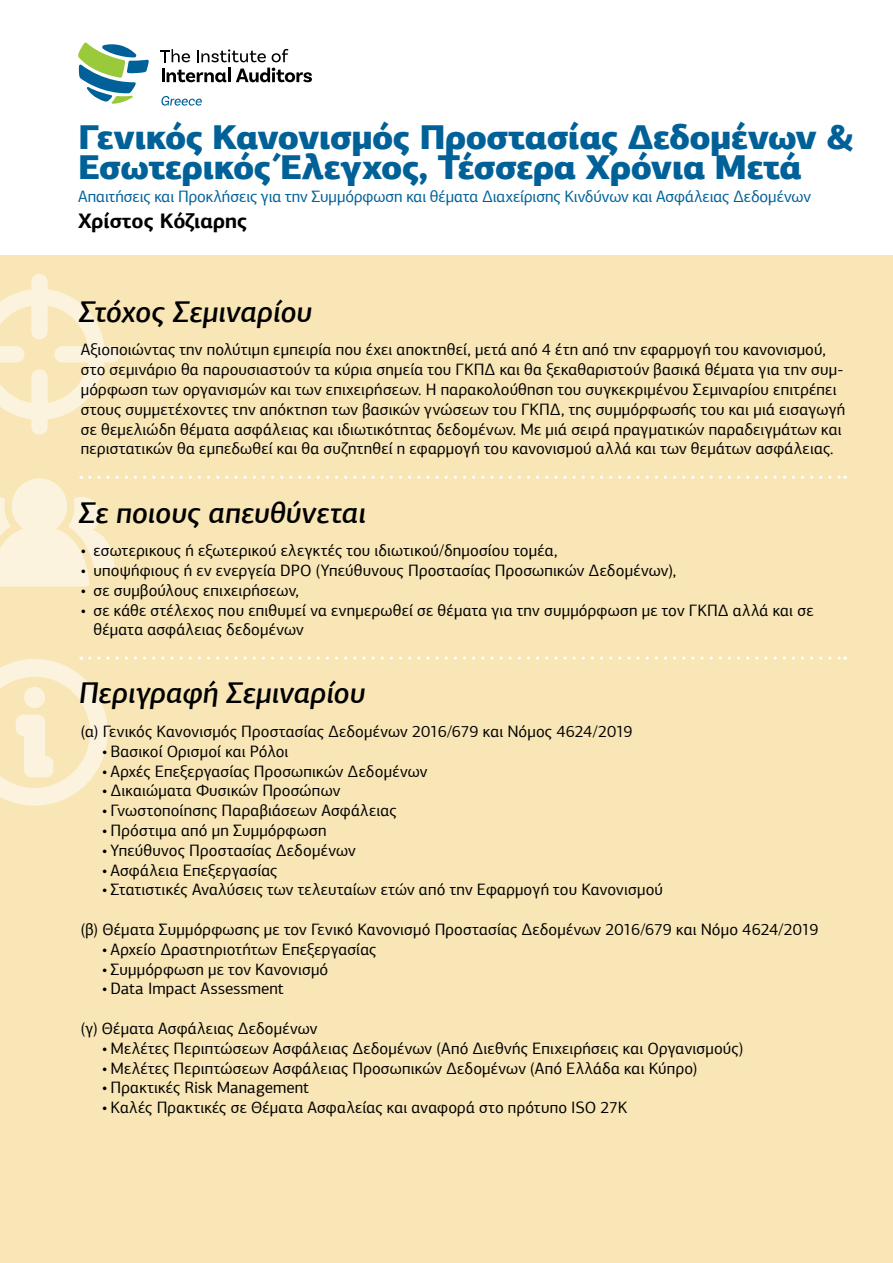
<style>
.page{position:relative;width:893px;height:1263px;background:#fff}
.page>*{position:absolute;margin:0;border:0;box-sizing:border-box;transform-origin:0 0}
.t1{font:900 34.5px/30px "PF Agora Sans Pro";letter-spacing:-.015em;color:#006198}
.t2{font:italic 500 30px "PF Agora Sans Pro";color:#000}
.t3{font:700 21px "PF Agora Sans Pro";color:#000}
.t4{font:16.5px/19.8px "PF Agora Sans Pro";letter-spacing:.01em;color:#000}
.t5{font:16.5px "PF Agora Sans Pro";letter-spacing:-.005em;color:#006198}
</style>
<div class="page">
<div style="left:0;top:255px;width:893px;height:1008px;background:#f8e6b6"></div>
<img style="left:0;top:274px;width:120px;height:161px">
<img style="left:0;top:475px;width:115px;height:112px">
<img style="left:0;top:658px;width:108px;height:148px">
<svg style="left:78px;top:43px;width:71px;height:61px"></svg>
<svg style="left:197px;top:49px;width:69px;height:13px"></svg>
<svg style="left:160px;top:49px;width:30px;height:13px"></svg>
<svg style="left:272px;top:49px;width:16px;height:13px"></svg>
<svg style="left:162px;top:69px;width:64px;height:13px"></svg>
<hr style="left:228px;top:68px;width:3px;height:14px;background:#000">
<svg style="left:236px;top:68px;width:76px;height:14px"></svg>
<svg style="left:161px;top:96px;width:41px;height:10px"></svg>
<svg style="left:90px;top:476px;width:756px;height:3px"></svg>
<svg style="left:90px;top:657px;width:756px;height:3px"></svg>
<h1 class="t1" style="left:78px;top:122px;width:778px">Γενικός Κανονισμός Προστασίας Δεδομένων &amp;<br>Εσωτερικός Έλεγχος, Τέσσερα Χρόνια Μετά</h1>
<p class="t5" style="left:78px;top:186px;width:734px">Απαιτήσεις και Προκλήσεις για την Συμμόρφωση και θέματα Διαχείρισης Κινδύνων και Ασφάλειας Δεδομένων</p>
<p class="t3" style="left:78px;top:208px;width:170px">Χρίστος Κόζιαρης</p>
<h2 class="t2" style="left:79px;top:293px;width:235px">Στόχος Σεμιναρίου</h2>
<p class="t4" style="left:81px;top:340px;width:766px">Αξιοποιώντας την πολύτιμη εμπειρία που έχει αποκτηθεί, μετά από 4 έτη από την εφαρμογή του κανονισμού, στο σεμινάριο θα παρουσιαστούν τα κύρια σημεία του ΓΚΠΔ και θα ξεκαθαριστούν βασικά θέματα για την συμ&shy;μόρφωση των οργανισμών και των επιχειρήσεων. Η παρακολούθηση του συγκεκριμένου Σεμιναρίου επιτρέπει στους συμμετέχοντες την απόκτηση των βασικών γνώσεων του ΓΚΠΔ, της συμμόρφωσής του και μιά εισαγωγή σε θεμελιώδη θέματα ασφάλειας και ιδιωτικότητας δεδομένων. Με μιά σειρά πραγματικών παραδειγμάτων και περιστατικών θα εμπεδωθεί και θα συζητηθεί η εφαρμογή του κανονισμού αλλά και των θεμάτων ασφάλειας.</p>
<h2 class="t2" style="left:79px;top:494px;width:289px">Σε ποιους απευθύνεται</h2>
<p class="t4" style="left:81px;top:541px;width:478px">• εσωτερικους ή εξωτερικού ελεγκτές του ιδιωτικού/δημοσίου τομέα,</p>
<p class="t4" style="left:81px;top:560px;width:597px">• υποψήφιους ή εν ενεργεία DPO (Υπεύθυνους Προστασίας Προσωπικών Δεδομένων),</p>
<p class="t4" style="left:81px;top:580px;width:220px">• σε συμβούλους επιχειρήσεων,</p>
<p class="t4" style="left:94px;top:600px;width:721px;text-indent:-13px">• σε κάθε στέλεχος που επιθυμεί να ενημερωθεί σε θέματα για την συμμόρφωση με τον ΓΚΠΔ αλλά και σε θέματα ασφάλειας δεδομένων</p>
<h2 class="t2" style="left:79px;top:675px;width:288px">Περιγραφή Σεμιναρίου</h2>
<p class="t4" style="left:81px;top:721px;width:554px">(α) Γενικός Κανονισμός Προστασίας Δεδομένων 2016/679 και Νόμος 4624/2019</p>
<p class="t4" style="left:102px;top:741px;width:188px">• Βασικοί Ορισμοί και Ρόλοι</p>
<p class="t4" style="left:102px;top:761px;width:327px">• Αρχές Επεξεργασίας Προσωπικών Δεδομένων</p>
<p class="t4" style="left:102px;top:781px;width:240px">• Δικαιώματα Φυσικών Προσώπων</p>
<p class="t4" style="left:102px;top:801px;width:296px">• Γνωστοποίησης Παραβιάσεων Ασφάλειας</p>
<p class="t4" style="left:102px;top:820px;width:226px">• Πρόστιμα από μη Συμμόρφωση</p>
<p class="t4" style="left:102px;top:840px;width:255px">• Υπεύθυνος Προστασίας Δεδομένων</p>
<p class="t4" style="left:102px;top:860px;width:177px">• Ασφάλεια Επεξεργασίας</p>
<p class="t4" style="left:102px;top:880px;width:562px">• Στατιστικές Αναλύσεις των τελευταίων ετών από την Εφαρμογή του Κανονισμού</p>
<p class="t4" style="left:81px;top:919px;width:739px">(β) Θέματα Συμμόρφωσης με τον Γενικό Κανονισμό Προστασίας Δεδομένων 2016/679 και Νόμο 4624/2019</p>
<p class="t4" style="left:102px;top:939px;width:276px">• Αρχείο Δραστηριοτήτων Επεξεργασίας</p>
<p class="t4" style="left:102px;top:959px;width:228px">• Συμμόρφωση με τον Κανονισμό</p>
<p class="t4" style="left:102px;top:979px;width:183px">• Data Impact Assessment</p>
<p class="t4" style="left:81px;top:1018px;width:238px">(γ) Θέματα Ασφάλειας Δεδομένων</p>
<p class="t4" style="left:102px;top:1038px;width:643px">• Μελέτες Περιπτώσεων Ασφάλειας Δεδομένων (Από Διεθνής Επιχειρήσεις και Οργανισμούς)</p>
<p class="t4" style="left:102px;top:1058px;width:597px">• Μελέτες Περιπτώσεων Ασφάλειας Προσωπικών Δεδομένων (Από Ελλάδα και Κύπρο)</p>
<p class="t4" style="left:102px;top:1078px;width:208px">• Πρακτικές Risk Management</p>
<p class="t4" style="left:102px;top:1098px;width:527px">• Καλές Πρακτικές σε Θέματα Ασφαλείας και αναφορά στο πρότυπο ISO 27K</p>
</div>
